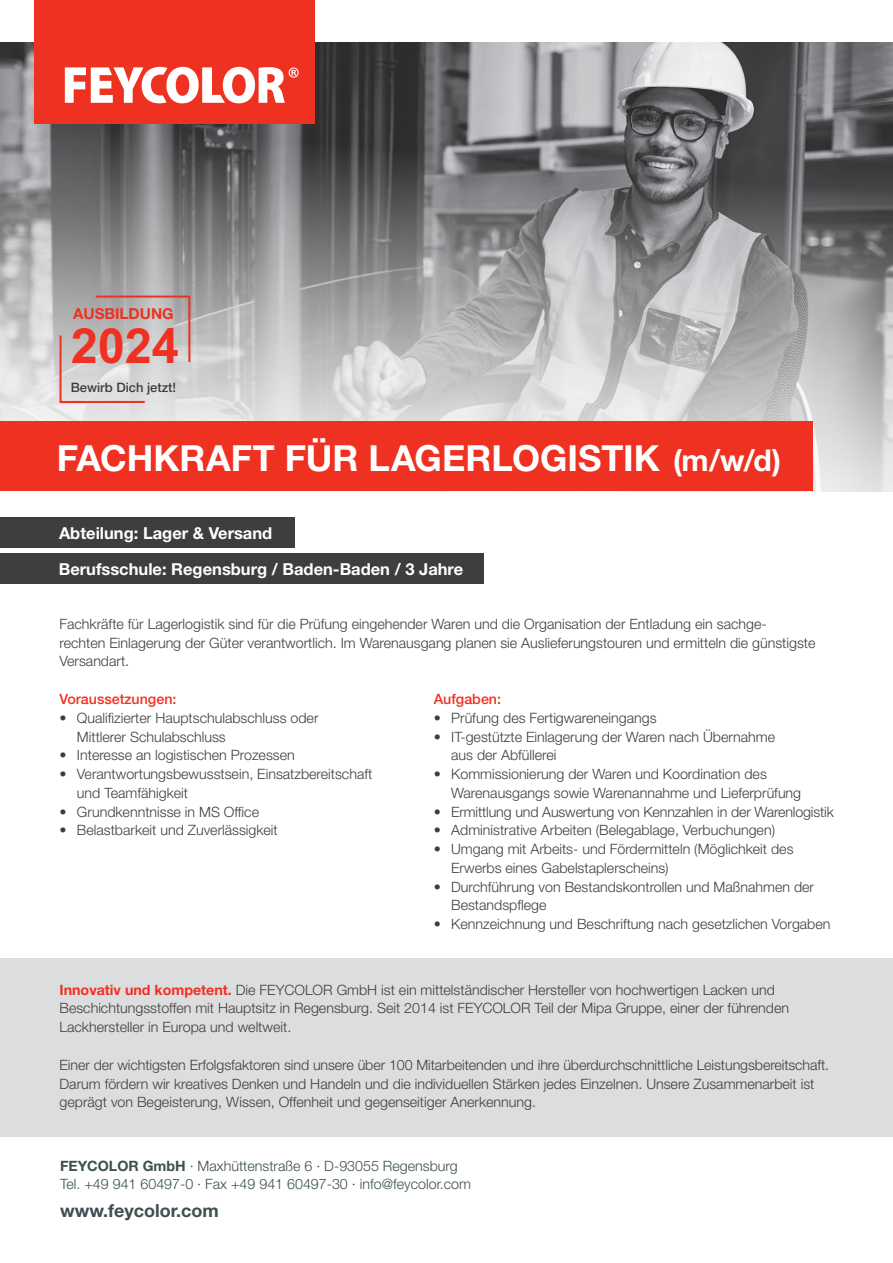
<style>
.page{position:relative;width:893px;height:1263px;background:#fff}
.page>*{position:absolute;margin:0;border:0;box-sizing:border-box;transform-origin:0 0}
.t1{font:700 48.6px "Arial";color:#ef3122}
.t2{font:700 36px "Helvetica Neue LT Std";color:#fff}
.t3{font:700 18px "Helvetica Neue LT Std";color:#3d4f51}
.t4{font:700 16.5px/35.2px "Helvetica Neue LT Std";color:#fff}
.t5{font:700 15.15px "Helvetica Neue LT Std";color:#ef3122}
.t6{font:300 14.25px/18.8px "Helvetica Neue LT Std";color:#3e3e3f}
.t7{font:300 14.25px/18px "Helvetica Neue LT Std";color:#3d4f51}
.t8{font:500 14.25px "Helvetica Neue LT Std";color:#ef3122}
.t9{font:500 13.05px "Helvetica Neue LT Std";color:#3e3e3f}
.s1{font-size:30px}
.s2{font-weight:700;color:#ef3122}
.s3{font-weight:700}
</style>
<div class="page">
<img style="left:0;top:43px;width:893px;height:448px">
<div style="left:34px;top:0;width:281px;height:123px;background:#ef3122"></div>
<svg style="left:65px;top:67px;width:234px;height:36px"></svg>
<div style="left:0;top:421px;width:812px;height:70px;background:#ef3122"></div>
<div style="left:0;top:518px;width:294px;height:30px;background:#3e3e3f"></div>
<div style="left:0;top:554px;width:483px;height:30px;background:#3e3e3f"></div>
<svg style="left:59px;top:295px;width:132px;height:109px"></svg>
<div style="left:0;top:958px;width:893px;height:178px;background:#dcdddf"></div>
<p class="t5" style="left:73px;top:304px;width:102px">AUSBILDUNG</p>
<h1 class="t1" style="left:71px;top:317px;width:110px">2024</h1>
<p class="t9" style="left:71px;top:380px;width:107px">Bewirb Dich jetzt!</p>
<h2 class="t2" style="left:57px;top:436px;width:726px">FACHKRAFT FÜR LAGERLOGISTIK <span class="s1">(m/w/d)</span></h2>
<p class="t4" style="left:59px;top:515px;width:406px">Abteilung: Lager &amp; Versand<br>Berufsschule: Regensburg / Baden-Baden / 3 Jahre</p>
<p class="t6" style="left:60px;top:614px;width:757px">Fachkräfte für Lagerlogistik sind für die Prüfung eingehender Waren und die Organisation der Entladung ein sachge&shy;rechten Einlagerung der Güter verantwortlich. Im Warenausgang planen sie Auslieferungstouren und ermitteln die günstigste<br>Versandart.</p>
<p class="t8" style="left:60px;top:690px;width:118px">Voraussetzungen:</p>
<p class="t6" style="left:77px;top:708px;width:243px;text-indent:-17px">• Qualifizierter Hauptschulabschluss oder<br>Mittlerer Schulabschluss</p>
<p class="t6" style="left:60px;top:745px;width:237px">• Interesse an logistischen Prozessen</p>
<p class="t6" style="left:77px;top:764px;width:297px;text-indent:-17px">• Verantwortungsbewusstsein, Einsatzbereitschaft und Teamfähigkeit</p>
<p class="t6" style="left:60px;top:802px;width:201px">• Grundkenntnisse in MS Office</p>
<p class="t6" style="left:60px;top:820px;width:220px">• Belastbarkeit und Zuverlässigkeit</p>
<p class="t8" style="left:434px;top:691px;width:69px">Aufgaben:</p>
<p class="t6" style="left:434px;top:708px;width:224px">• Prüfung des Fertigwareneingangs</p>
<p class="t6" style="left:451px;top:727px;width:325px;text-indent:-17px">• IT-gestützte Einlagerung der Waren nach Übernahme aus der Abfüllerei</p>
<p class="t6" style="left:451px;top:764px;width:352px;text-indent:-17px">• Kommissionierung der Waren und Koordination des<br>Warenausgangs sowie Warenannahme und Lieferprüfung</p>
<p class="t6" style="left:434px;top:802px;width:402px">• Ermittlung und Auswertung von Kennzahlen in der Warenlogistik</p>
<p class="t6" style="left:434px;top:821px;width:343px">• Administrative Arbeiten (Belegablage, Verbuchungen)</p>
<p class="t6" style="left:451px;top:839px;width:344px;text-indent:-17px">• Umgang mit Arbeits- und Fördermitteln (Möglichkeit des<br>Erwerbs eines Gabelstaplerscheins)</p>
<p class="t6" style="left:451px;top:877px;width:364px;text-indent:-17px">• Durchführung von Bestandskontrollen und Maßnahmen der<br>Bestandspflege</p>
<p class="t6" style="left:434px;top:914px;width:398px">• Kennzeichnung und Beschriftung nach gesetzlichen Vorgaben</p>
<p class="t6" style="left:60px;top:980px;width:731px"><span class="s2">Innovativ und kompetent.</span> Die FEYCOLOR GmbH ist ein mittelständischer Hersteller von hochwertigen Lacken und<br>Beschichtungsstoffen mit Hauptsitz in Regensburg. Seit 2014 ist FEYCOLOR Teil der Mipa Gruppe, einer der führenden<br>Lackhersteller in Europa und weltweit.</p>
<p class="t6" style="left:60px;top:1055px;width:771px">Einer der wichtigsten Erfolgsfaktoren sind unsere über 100 Mitarbeitenden und ihre überdurchschnittliche Leistungsbereitschaft.<br>Darum fördern wir kreatives Denken und Handeln und die individuellen Stärken jedes Einzelnen. Unsere Zusammenarbeit ist geprägt von Begeisterung, Wissen, Offenheit und gegenseitiger Anerkennung.</p>
<p class="t7" style="left:60px;top:1157px;width:412px"><span class="s3">FEYCOLOR GmbH</span> · Maxhüttenstraße 6 · D-93055 Regensburg<br>Tel. +49 941 60497-0 · Fax +49 941 60497-30 · info@feycolor.com</p>
<p class="t3" style="left:60px;top:1200px;width:160px">www.feycolor.com</p>
</div>
